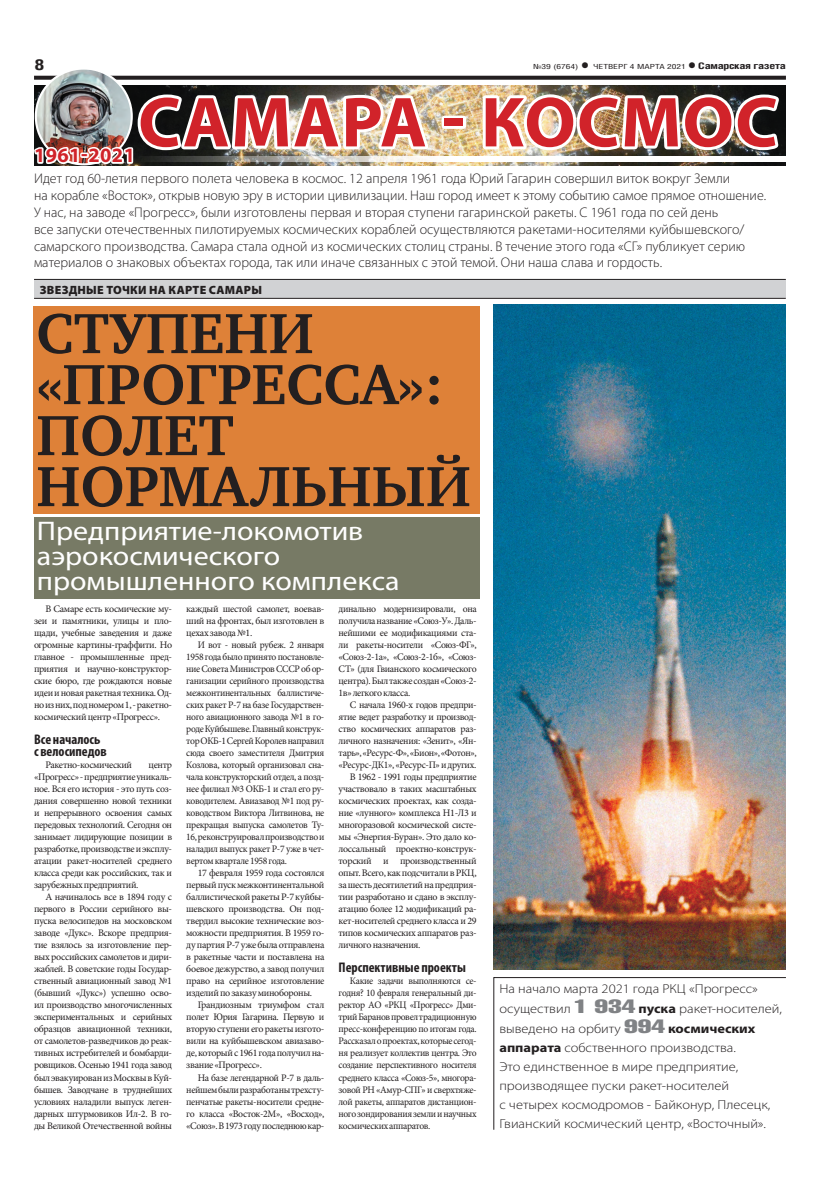
<style>
.page{position:relative;width:820px;height:1191px;background:#fff}
.page>*{position:absolute;margin:0;border:0;box-sizing:border-box;transform-origin:0 0}
.t1{font:700 71.4px "Myriad Pro";letter-spacing:.02em;color:#d1232a}
.ЗАГОЛОВОК{font:700 58px/51px "Charter C";color:#231f20}
.цифра_символ{font:27px/25px "Myriad Pro";color:#fff;scale:1.11 1}
.t2{font:700 20.4px "Myriad Pro";letter-spacing:.02em;color:#d1232a}
.t3{font:700 15px "Helios Cond";color:#231f20;scale:1.4 1}
.ПОДЗАГОЛОВОК{font:300 14px/16.8px "Myriad Pro";color:#231f20}
.ЗАГ_в_ТЕКСТЕ{font:700 condensed 14px/12px "Myriad Pro";color:#231f20}
.цифра_символ-2{font:300 13px/19.3px "Myriad Pro";color:#231f20;scale:1.11 1}
.РУБРИКА{font:900 12px "Myriad Pro";letter-spacing:.02em;color:#231f20}
.ОСНОВНОЙ{font:10px/12px "Minion Pro";letter-spacing:-.035em;color:#231f20;text-align:justify}
.ОСНОВНОЙ-2{font:10px/12px "Minion Pro";letter-spacing:-.035em;color:#231f20;text-align:justify;scale:.96 1}
.t4{font:700 9px "Helios Cond";letter-spacing:-.02em;color:#231f20;scale:1.4 1}
.t5{font:7px "Helios Cond";color:#231f20;scale:1.4 1}
.s1{font-weight:700;font-size:16px}
.s2{font-size:16px}
.s3{font-family:"Helios Compressed";font-weight:400;font-size:19px;color:#808285}
.s4{font-weight:700}
</style>
<div class="page">
<svg style="left:34px;top:76px;width:751px;height:4px;background:#322f2f"></svg>
<svg style="left:493px;top:977px;width:292px;height:153px"></svg>
<div style="left:33px;top:306px;width:446px;height:207px;background:#de8138"></div>
<img style="left:34px;top:85px;width:751px;height:80px">
<div style="left:35px;top:156px;width:757px;height:6px;background:#fff"></div>
<img style="left:36px;top:70px;width:96px;height:21px">
<img style="left:34px;top:91px;width:399px;height:75px">
<div style="left:441px;top:116px;width:25px;height:13px;border:6px solid #fff"></div>
<img style="left:479px;top:91px;width:303px;height:62px">
<div style="left:34px;top:517px;width:445px;height:81px;background:#777a65"></div>
<div style="left:34px;top:280px;width:751px;height:18px;background:#d1d2d4"></div>
<hr style="left:34px;top:279px;width:751px;height:1px;background:#231f20">
<hr style="left:34px;top:298px;width:751px;height:1px;background:#231f20">
<img style="left:493px;top:304px;width:292px;height:665px">
<p class="t3" style="left:34px;top:55px;width:9px">8</p>
<p class="t5" style="left:533px;top:63px;width:110px">№39 (6764) <span class="s1">•</span> ЧЕТВЕРГ 4 МАРТА 2021</p>
<p class="t4" style="left:687px;top:61px;width:72px"><span class="s2">•</span> Самарская газета</p>
<p class="t2" style="left:34px;top:142px;width:102px">1961-2021</p>
<p class="t1" style="left:138px;top:76px;width:641px">САМАРА - КОСМОС</p>
<p class="ПОДЗАГОЛОВОК" style="left:34px;top:170px;width:733px">Идет год 60-летия первого полета человека в космос. 12 апреля 1961 года Юрий Гагарин совершил виток вокруг Земли<br>на корабле «Восток», открыв новую эру в истории цивилизации. Наш город имеет к этому событию самое прямое отношение.<br>У нас, на заводе «Прогресс», были изготовлены первая и вторая ступени гагаринской ракеты. С 1961 года по сей день<br>все запуски отечественных пилотируемых космических кораблей осуществляются ракетами-носителями куйбышевского/ самарского производства. Самара стала одной из космических столиц страны. В течение этого года «СГ» публикует серию материалов о знаковых объектах города, так или иначе связанных с этой темой. Они наша слава и гордость.</p>
<p class="РУБРИКА" style="left:40px;top:283px;width:224px">ЗВЕЗДНЫЕ ТОЧКИ НА КАРТЕ САМАРЫ</p>
<p class="ЗАГОЛОВОК" style="left:36px;top:309px;width:436px">СТУПЕНИ «ПРОГРЕССА»:<br>ПОЛЕТ<br>НОРМАЛЬНЫЙ</p>
<p class="цифра_символ" style="left:37px;top:518px;width:328px">Предприятие-локомотив аэрокосмического промышленного комплекса</p>
<p class="ОСНОВНОЙ" style="left:34px;top:603px;width:139px;text-indent:11px">В Самаре есть космические му&shy;зеи и памятники, улицы и пло&shy;щади, учебные заведения и даже огромные картины-граффити. Но главное - промышленные пред&shy;приятия и научно-конструктор&shy;ские бюро, где рождаются новые идеи и новая ракетная техника. Од&shy;но из них, под номером 1, - ракетно&shy;космический центр «Прогресс».</p>
<p class="ЗАГ_в_ТЕКСТЕ" style="left:34px;top:733px;width:74px">Все началось с велосипедов</p>
<p class="ОСНОВНОЙ" style="left:45px;top:759px;width:88px">Ракетно-космический</p>
<p class="ОСНОВНОЙ" style="left:34px;top:759px;width:139px;text-indent:114px">центр «Прогресс» - предприятие уникаль&shy;ное. Вся его история - это путь соз&shy;дания совершенно новой техники и непрерывного освоения самых передовых технологий. Сегодня он занимает лидирующие позиции в разработке, производстве и эксплу&shy;атации ракет-носителей среднего класса среди как российских, так и зарубежных предприятий.</p>
<p class="ОСНОВНОЙ" style="left:34px;top:891px;width:139px;text-indent:11px">А начиналось все в 1894 году с первого в России серийного вы&shy;пуска велосипедов на московском заводе «Дукс». Вскоре предприя&shy;тие взялось за изготовление пер&shy;вых российских самолетов и дири&shy;жаблей. В советские годы Государ&shy;ственный авиационный завод №1 (бывший «Дукс») успешно осво&shy;ил производство многочисленных экспериментальных и серийных образцов авиационной техники, от самолетов-разведчиков до реак&shy;тивных истребителей и бомбарди&shy;ровщиков. Осенью 1941 года завод был эвакуирован из Москвы в Куй&shy;бышев. Заводчане в труднейших условиях наладили выпуск леген&shy;дарных штурмовиков Ил-2. В го&shy;ды Великой Отечественной войны</p>
<p class="ОСНОВНОЙ" style="left:186px;top:603px;width:139px">каждый шестой самолет, воевав&shy;ший на фронтах, был изготовлен в цехах завода №1.</p>
<p class="ОСНОВНОЙ-2" style="left:186px;top:639px;width:145px;text-indent:11px">И вот - новый рубеж. 2 января 1958 года было принято постановле&shy;ние Совета Министров СССР об ор&shy;ганизации серийного производства межконтинентальных баллистиче&shy;ских ракет Р-7 на базе Государствен&shy;ного авиационного завода №1 в го&shy;роде Куйбышеве. Главный конструк&shy;тор ОКБ-1 Сергей Королев направил сюда своего заместителя Дмитрия Козлова, который организовал сна&shy;чала конструкторский отдел, а позд&shy;нее филиал №3 ОКБ-1 и стал его ру&shy;ководителем. Авиазавод №1 под ру&shy;ководством Виктора Литвинова, не прекращая выпуска самолетов Ту-16, реконструировал производство и наладил выпуск ракет Р-7 уже в чет&shy;вертом квартале 1958 года.</p>
<p class="ОСНОВНОЙ" style="left:186px;top:867px;width:139px;text-indent:11px">17 февраля 1959 года состоялся первый пуск межконтинентальной баллистической ракеты Р-7 куйбы&shy;шевского производства. Он под&shy;твердил высокие технические воз&shy;можности предприятия. В 1959 го&shy;ду партия Р-7 уже была отправлена в ракетные части и поставлена на боевое дежурство, а завод получил право на серийное изготовление изделий по заказу минобороны.</p>
<p class="ОСНОВНОЙ" style="left:186px;top:999px;width:139px;text-indent:11px">Грандиозным триумфом стал полет Юрия Гагарина. Первую и вторую ступени его ракеты изгото&shy;вили на куйбышевском авиазаво&shy;де, который с 1961 года получил на&shy;звание «Прогресс».</p>
<p class="ОСНОВНОЙ" style="left:186px;top:1071px;width:139px;text-indent:11px">На базе легендарной Р-7 в даль&shy;нейшем были разработаны трехсту&shy;пенчатые ракеты-носители средне&shy;го класса «Восток-2М», «Восход», «Союз». В 1973 году последнюю кар-</p>
<p class="ОСНОВНОЙ" style="left:338px;top:603px;width:139px">динально модернизировали, она получила название «Союз-У». Даль&shy;нейшими ее модификациями ста&shy;ли ракеты-носители «Союз-ФГ», «Союз-2-1а», «Союз-2-1б», «Союз-СТ» (для Гвианского космического центра). Был также создан «Союз-2- 1в» легкого класса.</p>
<p class="ОСНОВНОЙ" style="left:338px;top:699px;width:139px;text-indent:11px">С начала 1960-х годов предпри&shy;ятие ведет разработку и производ&shy;ство космических аппаратов раз&shy;личного назначения: «Зенит», «Ян&shy;тарь», «Ресурс-Ф», «Бион», «Фотон», «Ресурс-ДК1», «Ресурс-П» и других.</p>
<p class="ОСНОВНОЙ" style="left:338px;top:771px;width:139px;text-indent:11px">В 1962 - 1991 годы предприятие участвовало в таких масштабных космических проектах, как созда&shy;ние «лунного» комплекса Н1-Л3 и многоразовой космической систе&shy;мы «Энергия-Буран». Это дало ко&shy;лоссальный проектно-конструк&shy;торский и производственный опыт. Всего, как подсчитали в РКЦ, за шесть десятилетий на предприя&shy;тии разработано и сдано в эксплу&shy;атацию более 12 модификаций ра&shy;кет-носителей среднего класса и 29 типов космических аппаратов раз&shy;личного назначения.</p>
<p class="ЗАГ_в_ТЕКСТЕ" style="left:338px;top:961px;width:129px">Перспективные проекты</p>
<p class="ОСНОВНОЙ-2" style="left:338px;top:975px;width:145px;text-indent:11px">Какие задачи выполняются се&shy;годня? 10 февраля генеральный ди&shy;ректор АО «РКЦ «Прогресс» Дми&shy;трий Баранов провел традиционную пресс-конференцию по итогам года.<br>Рассказал о проектах, которые сегод&shy;ня реализует коллектив центра. Это создание перспективного носителя среднего класса «Союз-5», многора&shy;зовой РН «Амур-СПГ» и сверхтяже&shy;лой ракеты, аппаратов дистанцион&shy;ного зондирования земли и научных космических аппаратов.</p>
<p class="цифра_символ-2" style="left:499px;top:978px;width:256px">На начало марта 2021 года РКЦ «Прогресс» осуществил <span class="s3">1 934</span> <span class="s4">пуска</span> ракет-носителей, выведено на орбиту <span class="s3">994</span> <span class="s4">космических аппарата</span> собственного производства.<br>Это единственное в мире предприятие, производящее пуски ракет-носителей<br>с четырех космодромов - Байконур, Плесецк, Гвианский космический центр, «Восточный».</p>
</div>
